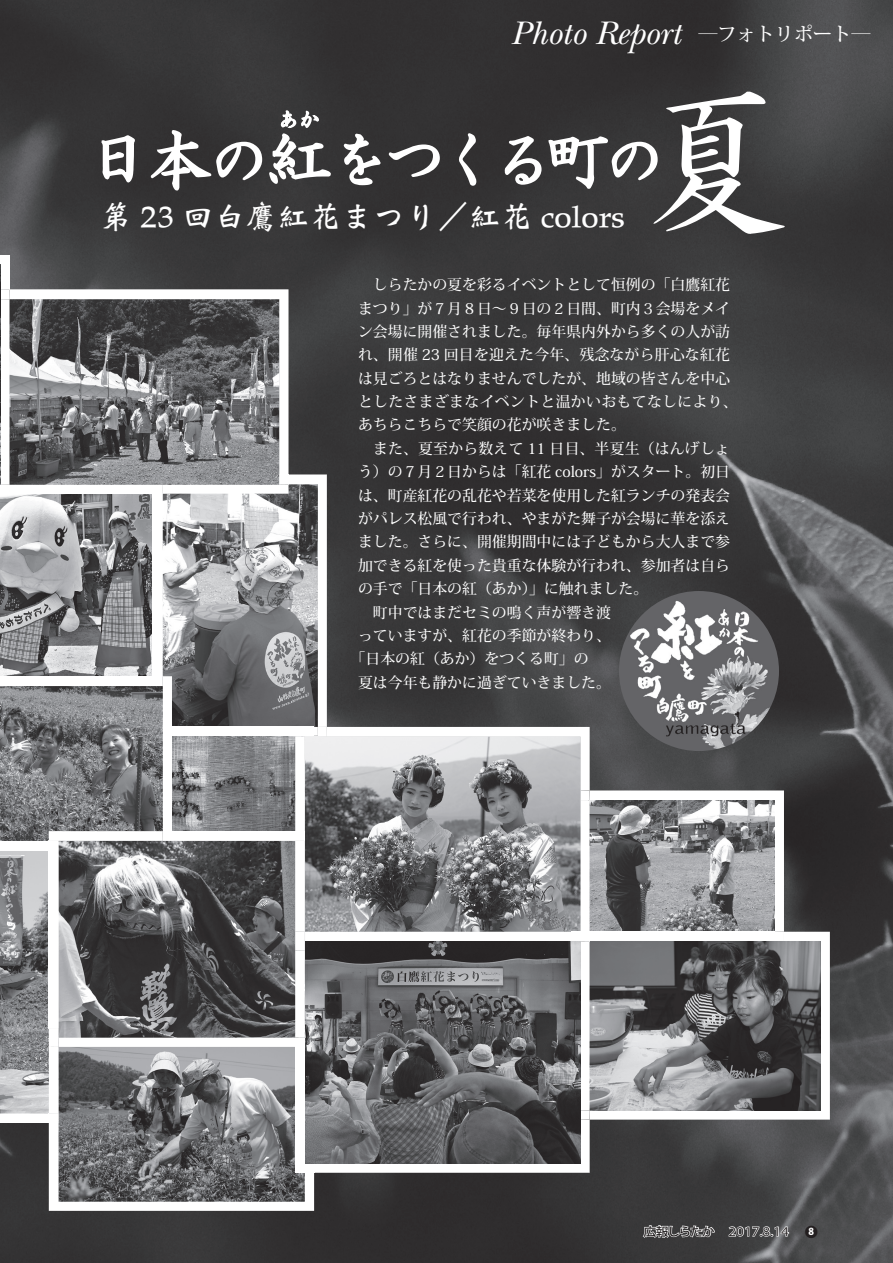
<style>
.page{position:relative;width:893px;height:1263px;background:#fff}
.page>*{position:absolute;margin:0;border:0;box-sizing:border-box;transform-origin:0 0}
.t1{font:159.45px "HG Seikaishotai";color:#fff}
.t2{font:63.75px "HG Seikaishotai";letter-spacing:-.1em;color:#fff}
.t3{font:italic 34.05px "New Baskerville";color:#fff}
.t4{font:31.95px "DFP Gi Hi CID W7";color:#fff}
.t5{font:500 19.2px "Koz Min Std";color:#fff}
.t6{font:500 14.85px "Koz Min Std";color:#fff}
.t7{font:500 14.85px "Koz Min Std";letter-spacing:.02em;color:#fff}
.t8{font:11.7px "Koz Go Std";color:#231f20;scale:1.2 1}
.t9{font:500 11.7px "Koz Go Std";letter-spacing:-.11em;color:#231f20;scale:1.1 1}
.t10{font:800 9.6px "Koz Go Pro";color:#fff}
.s1{font-family:"DFP Maru Gothic CID";font-weight:700;font-size:13.8px;color:#231f20}
</style>
<div class="page">
<img style="left:0;top:0;width:893px;height:1263px">
<svg style="left:101px;top:134px;width:34px;height:48px"></svg>
<svg style="left:150px;top:97px;width:181px;height:94px;background:#525152"></svg>
<svg style="left:343px;top:132px;width:39px;height:54px"></svg>
<svg style="left:388px;top:143px;width:53px;height:35px;background:#5b5a5b"></svg>
<svg style="left:458px;top:132px;width:19px;height:55px"></svg>
<svg style="left:504px;top:135px;width:155px;height:54px"></svg>
<img style="left:0;top:494px;width:153px;height:182px">
<img style="left:0;top:850px;width:49px;height:272px">
<img style="left:288px;top:475px;width:39px;height:252px">
<img style="left:153px;top:494px;width:10px;height:182px">
<img style="left:163px;top:484px;width:155px;height:243px">
<img style="left:49px;top:1122px;width:265px;height:89px">
<svg style="left:49px;top:1113px;width:10px;height:9px"></svg>
<img style="left:49px;top:1047px;width:10px;height:66px">
<img style="left:59px;top:1047px;width:246px;height:155px">
<img style="left:172px;top:735px;width:123px;height:96px">
<img style="left:172px;top:727px;width:123px;height:8px">
<img style="left:0;top:676px;width:153px;height:10px">
<img style="left:0;top:841px;width:49px;height:9px">
<svg style="left:153px;top:676px;width:10px;height:10px"></svg>
<img style="left:163px;top:676px;width:9px;height:51px">
<svg style="left:163px;top:727px;width:9px;height:10px"></svg>
<img style="left:163px;top:737px;width:9px;height:94px">
<img style="left:0;top:686px;width:163px;height:155px">
<img style="left:49px;top:850px;width:10px;height:178px">
<img style="left:49px;top:1028px;width:10px;height:19px">
<img style="left:59px;top:841px;width:236px;height:206px">
<img style="left:172px;top:831px;width:123px;height:10px">
<svg style="left:49px;top:841px;width:10px;height:9px"></svg>
<svg style="left:163px;top:831px;width:9px;height:10px"></svg>
<img style="left:49px;top:831px;width:114px;height:10px">
<img style="left:619px;top:591px;width:160px;height:160px;border-radius:80px">
<img style="left:590px;top:791px;width:194px;height:141px">
<img style="left:590px;top:800px;width:185px;height:132px">
<img style="left:327px;top:727px;width:263px;height:64px">
<svg style="left:314px;top:727px;width:13px;height:10px"></svg>
<img style="left:314px;top:727px;width:4px;height:8px">
<img style="left:295px;top:735px;width:19px;height:2px">
<img style="left:295px;top:727px;width:19px;height:8px">
<img style="left:295px;top:737px;width:10px;height:94px">
<svg style="left:295px;top:831px;width:10px;height:10px"></svg>
<img style="left:295px;top:841px;width:10px;height:91px">
<img style="left:580px;top:791px;width:10px;height:141px">
<img style="left:581px;top:800px;width:9px;height:132px">
<img style="left:305px;top:737px;width:275px;height:195px">
<img style="left:589px;top:932px;width:241px;height:187px">
<img style="left:590px;top:932px;width:194px;height:10px">
<img style="left:590px;top:932px;width:185px;height:9px">
<img style="left:589px;top:942px;width:232px;height:168px">
<img style="left:314px;top:951px;width:275px;height:222px">
<img style="left:305px;top:1164px;width:9px;height:9px">
<img style="left:295px;top:1047px;width:10px;height:126px">
<svg style="left:295px;top:1038px;width:10px;height:9px"></svg>
<img style="left:295px;top:950px;width:10px;height:88px">
<img style="left:295px;top:932px;width:10px;height:18px">
<img style="left:305px;top:932px;width:275px;height:232px">
<img style="left:571px;top:942px;width:10px;height:8px">
<svg style="left:571px;top:932px;width:19px;height:10px"></svg>
<img style="left:581px;top:942px;width:8px;height:168px">
<img style="left:9px;top:289px;width:279px;height:186px">
<img style="left:9px;top:485px;width:144px;height:9px">
<svg style="left:279px;top:475px;width:9px;height:9px"></svg>
<svg style="left:153px;top:485px;width:10px;height:9px"></svg>
<img style="left:163px;top:484px;width:125px;height:10px">
<img style="left:9px;top:299px;width:270px;height:186px">
<img style="left:0;top:255px;width:9px;height:44px">
<svg style="left:0;top:485px;width:9px;height:10px"></svg>
<img style="left:1px;top:299px;width:8px;height:186px">
<img style="left:0;top:265px;width:1px;height:220px">
<svg style="left:642px;top:1215px;width:74px;height:24px"></svg>
<svg style="left:727px;top:1223px;width:63px;height:14px"></svg>
<h3 class="t3" style="left:511px;top:13px;width:171px">Photo Report</h3>
<p class="t5" style="left:698px;top:22px;width:174px">―フォトリポート―</p>
<h1 class="t1" style="left:634px;top:83px;width:161px">夏</h1>
<h2 class="t2" style="left:87px;top:128px;width:582px">日本の紅をつくる町の</h2>
<h3 class="t4" style="left:100px;top:200px;width:526px">第 23 回白鷹紅花まつり／紅花 colors</h3>
<p class="t6" style="left:358px;top:275px;width:374px">　しらたかの夏を彩るイベントとして恒例の「白鷹紅花</p>
<p class="t6" style="left:358px;top:299px;width:374px">まつり」が７月８日～９日の２日間、町内３会場をメイ</p>
<p class="t6" style="left:358px;top:322px;width:374px">ン会場に開催されました。毎年県内外から多くの人が訪</p>
<p class="t6" style="left:358px;top:345px;width:373px">れ、開催 23 回目を迎えた今年、残念ながら肝心な紅花</p>
<p class="t6" style="left:358px;top:369px;width:374px">は見ごろとはなりませんでしたが、地域の皆さんを中心</p>
<p class="t7" style="left:358px;top:392px;width:381px">としたさまざまなイベントと温かいおもてなしにより、</p>
<p class="t6" style="left:358px;top:416px;width:269px">あちらこちらで笑顔の花が咲きました。</p>
<p class="t6" style="left:358px;top:439px;width:373px">　また、夏至から数えて 11 日目、半夏生（はんげしょ</p>
<p class="t6" style="left:358px;top:462px;width:374px">う）の７月２日からは「紅花 colors」がスタート。初日</p>
<p class="t6" style="left:358px;top:486px;width:374px">は、町産紅花の乱花や若菜を使用した紅ランチの発表会</p>
<p class="t6" style="left:358px;top:509px;width:374px">がパレス松風で行われ、やまがた舞子が会場に華を添え</p>
<p class="t6" style="left:358px;top:532px;width:374px">ました。さらに、開催期間中には子どもから大人まで参</p>
<p class="t6" style="left:358px;top:556px;width:374px">加できる紅を使った貴重な体験が行われ、参加者は自ら</p>
<p class="t6" style="left:358px;top:579px;width:292px">の手で「日本の紅（あか）」に触れました。</p>
<p class="t6" style="left:358px;top:603px;width:254px">　町中ではまだセミの鳴く声が響き渡</p>
<p class="t6" style="left:358px;top:626px;width:254px">っていますが、紅花の季節が終わり、</p>
<p class="t6" style="left:351px;top:649px;width:240px">「日本の紅（あか）をつくる町」の</p>
<p class="t6" style="left:358px;top:673px;width:254px">夏は今年も静かに過ぎていきました。</p>
<p class="t9" style="left:643px;top:1224px;width:66px">広報しらたか</p>
<p class="t8" style="left:728px;top:1224px;width:52px">2017.8.14</p>
<p class="t10" style="left:804px;top:1225px;width:15px">8<span class="s1">●</span></p>
</div>
